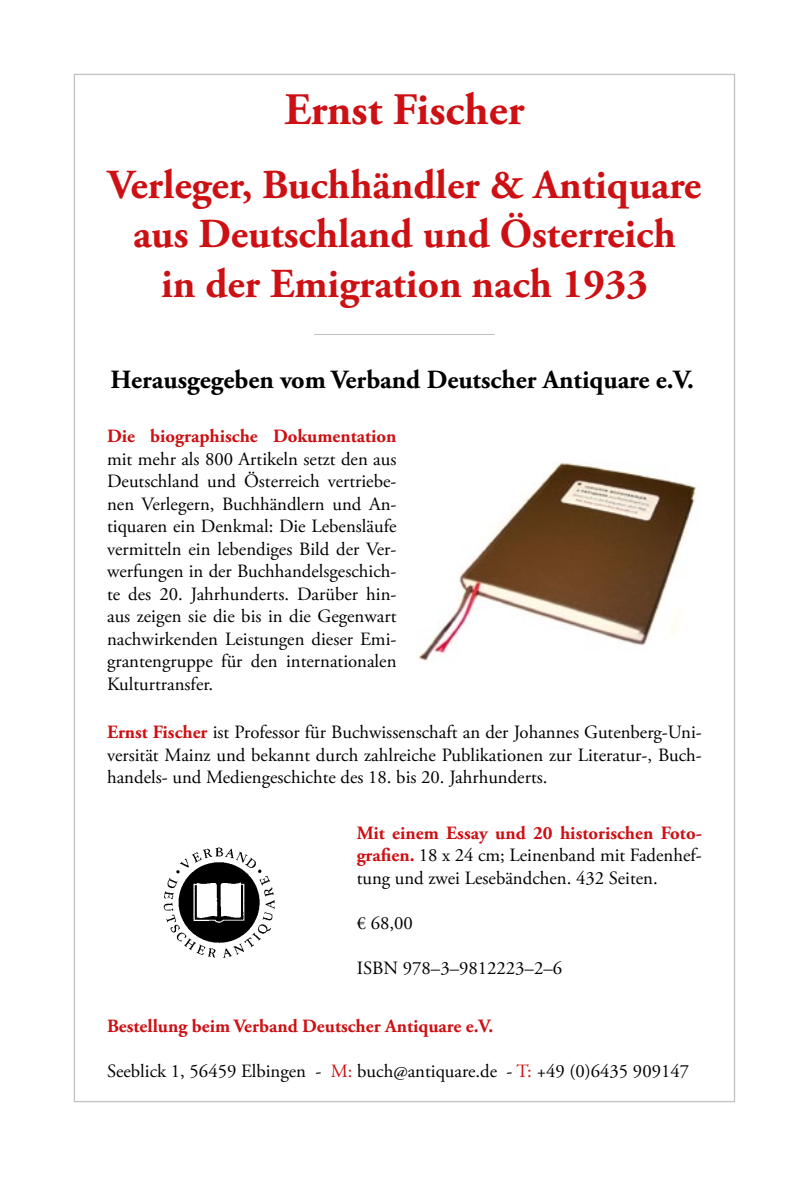
<style>
.page{position:relative;width:804px;height:1181px;background:#fff}
.page>*{position:absolute;margin:0;border:0;box-sizing:border-box;transform-origin:0 0}
.t1{font:700 44.98px "Adobe Garamond Pro";color:#cd1013}
.t2{font:700 41.12px/49.4px "Adobe Garamond Pro";color:#cd1013;text-align:center}
.t3{font:700 26.25px "Adobe Garamond Pro";color:#000}
.t4{font:18.72px/22.4px "Adobe Garamond Pro";color:#000;text-align:justify}
.t5{font:700 18.72px "Adobe Garamond Pro";color:#cd1013}
.s1{font-weight:700;color:#cd1013}
.s2{color:#cd1013}
</style>
<div class="page">
<hr style="left:314px;top:334px;width:181px;height:1px;background:#c1c2c2">
<img style="left:417px;top:462px;width:279px;height:199px">
<img style="left:163px;top:847px;width:112px;height:111px">
<h1 class="t1" style="left:284px;top:84px;width:241px">Ernst Fischer</h1>
<h2 class="t2" style="left:108px;top:161px;width:595px">Verleger, Buchhändler &amp; Antiquare aus Deutschland und Österreich<br>in der Emigration nach 1933</h2>
<h3 class="t3" style="left:111px;top:364px;width:585px">Herausgegeben vom Verband Deutscher Antiquare e.V.</h3>
<p class="t5" style="left:107px;top:425px;width:291px">Die biographische Dokumentation</p>
<p class="t4" style="left:107px;top:448px;width:291px">mit mehr als 800 Artikeln setzt den aus Deutschland und Österreich vertriebe&shy;nen Verlegern, Buchhändlern und An&shy;tiquaren ein Denkmal: Die Lebensläufe vermitteln ein lebendiges Bild der Ver&shy;werfungen in der Buchhandelsgeschich&shy;te des 20. Jahrhunderts. Darüber hin&shy;aus zeigen sie die bis in die Gegenwart nachwirkenden Leistungen dieser Emi&shy;grantengruppe für den internationalen Kulturtransfer.</p>
<p class="t4" style="left:107px;top:722px;width:596px"><span class="s1">Ernst Fischer</span> ist Professor für Buchwissenschaft an der Johannes Gutenberg-Uni&shy;versität Mainz und bekannt durch zahlreiche Publikationen zur Literatur-, Buch&shy;handels- und Mediengeschichte des 18. bis 20. Jahrhunderts.</p>
<p class="t4" style="left:357px;top:822px;width:347px"><span class="s1">Mit einem Essay und 20 historischen Foto&shy;grafien.</span> 18 x 24 cm; Leinenband mit Fadenhef&shy;tung und zwei Lesebändchen. 432 Seiten.</p>
<p class="t4" style="left:357px;top:912px;width:58px">€ 68,00</p>
<p class="t4" style="left:357px;top:957px;width:207px">ISBN 978–3–9812223–2–6</p>
<p class="t5" style="left:107px;top:1015px;width:387px">Bestellung beim Verband Deutscher Antiquare e.V.</p>
<p class="t4" style="left:107px;top:1060px;width:583px">Seeblick 1, 56459 Elbingen - <span class="s2">M:</span> buch@antiquare.de - <span class="s2">T:</span> +49 (0)6435 909147</p>
</div>
